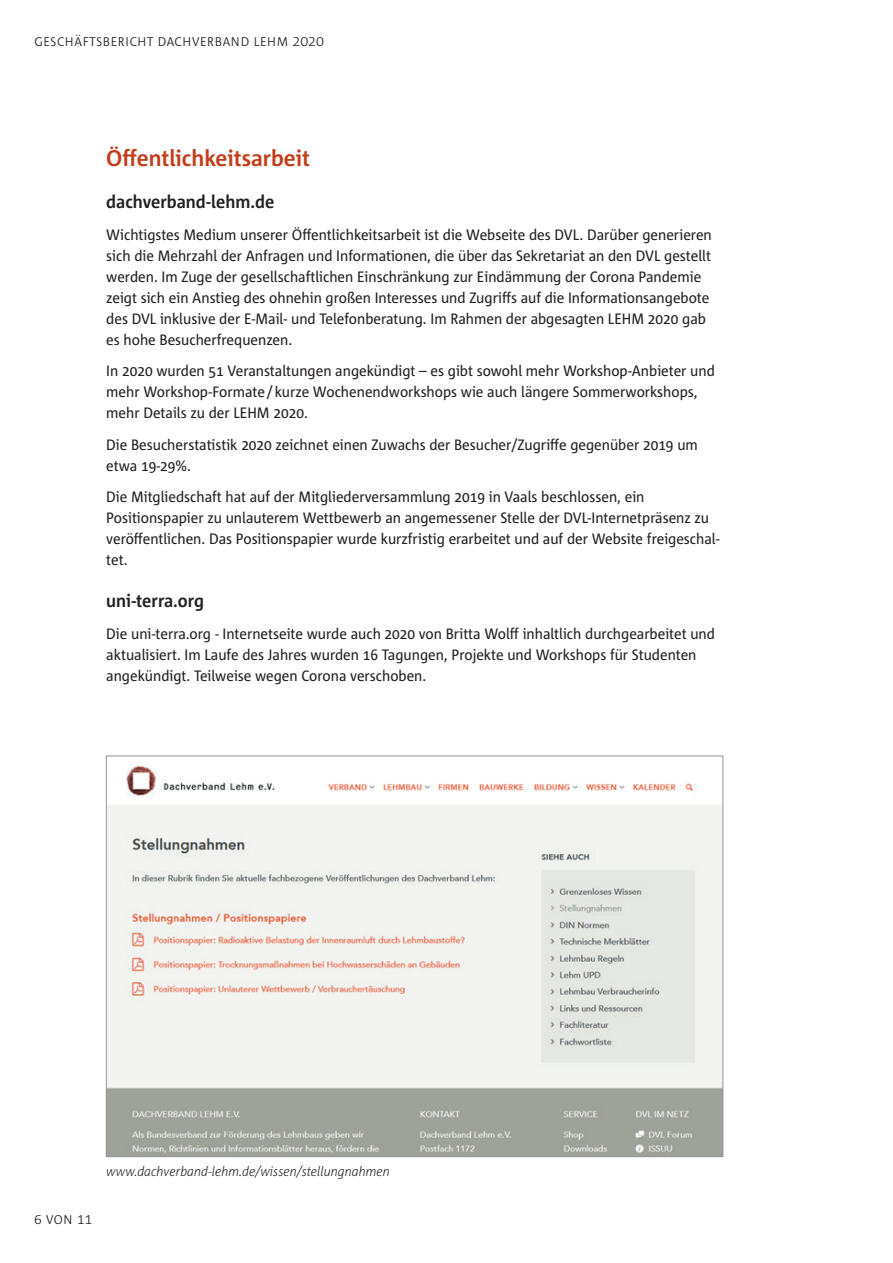
<style>
.page{position:relative;width:893px;height:1263px;background:#fff}
.page>*{position:absolute;margin:0;border:0;box-sizing:border-box;transform-origin:0 0}
.t1{font:700 22.5px "Corpid C1 s S Cd";color:#c33d1a;scale:1.05 1}
.t2{font:700 18px "Corpid C1 s S Cd";color:#231f20}
.t3{font:15px/21px "Corpid C1 s S Cd";color:#231f20}
.t4{font:300 15px "Corpid C1 s S Cd";color:#231f20;scale:1.05 1}
.t5{font:italic 300 13.5px "Corpid C1 s S Cd";color:#231f20}
</style>
<div class="page">
<img style="left:108px;top:765px;width:613px;height:390px">
<p class="t4" style="left:34px;top:31px;width:278px">GESCHÄFTSBERICHT DACHVERBAND LEHM 2020</p>
<h1 class="t1" style="left:106px;top:144px;width:196px">Öffentlichkeitsarbeit</h1>
<p class="t2" style="left:106px;top:191px;width:169px">dachverband-lehm.de</p>
<p class="t3" style="left:106px;top:224px;width:607px">Wichtigstes Medium unserer Öffentlichkeitsarbeit ist die Webseite des DVL. Darüber generieren sich die Mehrzahl der Anfragen und Informationen, die über das Sekretariat an den DVL gestellt werden. Im Zuge der gesellschaftlichen Einschränkung zur Eindämmung der Corona Pandemie zeigt sich ein Anstieg des ohnehin großen Interesses und Zugriffs auf die Informationsangebote des DVL inklusive der E-Mail- und Telefonberatung. Im Rahmen der abgesagten LEHM 2020 gab es hohe Besucherfrequenzen.</p>
<p class="t3" style="left:106px;top:360px;width:610px">In 2020 wurden 51 Veranstaltungen angekündigt – es gibt sowohl mehr Workshop-Anbieter und mehr Workshop-Formate / kurze Wochenendworkshops wie auch längere Sommerworkshops, mehr Details zu der LEHM 2020.</p>
<p class="t3" style="left:106px;top:434px;width:593px">Die Besucherstatistik 2020 zeichnet einen Zuwachs der Besucher/Zugriffe gegenüber 2019 um etwa 19-29%.</p>
<p class="t3" style="left:106px;top:486px;width:615px">Die Mitgliedschaft hat auf der Mitgliederversammlung 2019 in Vaals beschlossen, ein Positionspapier zu unlauterem Wettbewerb an angemessener Stelle der DVL-Internetpräsenz zu veröffentlichen. Das Positionspapier wurde kurzfristig erarbeitet und auf der Website freigeschal&shy;tet.</p>
<p class="t2" style="left:106px;top:590px;width:99px">uni-terra.org</p>
<p class="t3" style="left:106px;top:623px;width:610px">Die uni-terra.org - Internetseite wurde auch 2020 von Britta Wolff inhaltlich durchgearbeitet und aktualisiert. Im Laufe des Jahres wurden 16 Tagungen, Projekte und Workshops für Studenten angekündigt. Teilweise wegen Corona verschoben.</p>
<p class="t4" style="left:34px;top:1209px;width:57px">6 VON 11</p>
<p class="t5" style="left:106px;top:1163px;width:285px">www.dachverband-lehm.de/wissen/stellungnahmen</p>
</div>
